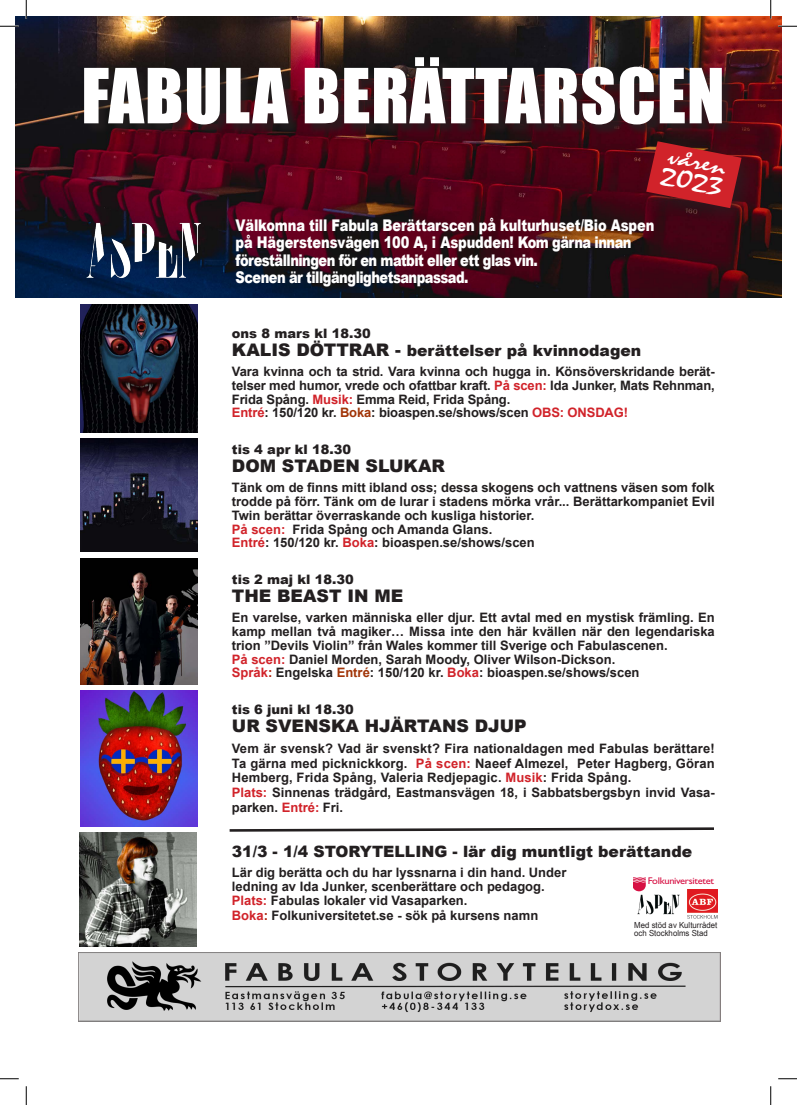
<style>
.page{position:relative;width:797px;height:1105px;background:#fff}
.page>*{position:absolute;margin:0;border:0;box-sizing:border-box;transform-origin:0 0}
.t1{font:70.12px "Impact";letter-spacing:.01em;color:#fff}
.t2{font:26.12px "Mistral";color:#fff;scale:1.46 1}
.t3{font:24.75px "Mistral";color:#fff;scale:1.35 1}
.t4{font:900 17.38px "Arial";color:#231f20}
.t5{font:900 16.12px "Arial";letter-spacing:-.01em;color:#fff;scale:.81 1}
.t6{font:900 16.12px "Arial";letter-spacing:-.035em;color:#fff;scale:.81 1}
.t7{font:900 15.62px "Arial";color:#231f20}
.t8{font:700 13px/13.9px "Arial";color:#231f20;text-align:justify}
.t9{font:900 13px "Arial";color:#231f20}
.t10{font:9.75px "Gill Sans";letter-spacing:-.03em;color:#d71043;scale:1.07 1}
.t11{font:8.38px "Arial Narrow";color:#231f20;scale:1.14 1}
.s1{font-size:17.38px}
.s2{color:#d1232a}
.s3{color:#a13508}
.s4{color:#ab2008}
</style>
<div class="page">
<img style="left:16px;top:16px;width:765px;height:282px">
<div style="left:195px;top:291px;width:555px;height:667px;background:#fff"></div>
<svg style="left:229px;top:827px;width:485px;height:5px"></svg>
<img style="left:79px;top:952px;width:641px;height:70px">
<svg style="left:633px;top:877px;width:12px;height:14px"></svg>
<img style="left:687px;top:890px;width:30px;height:29px">
<img style="left:637px;top:891px;width:43px;height:24px">
<img style="left:81px;top:213px;width:126px;height:82px">
<div style="left:634px;top:130px;width:131px;height:102px;background:#231f20;opacity:.86"></div>
<svg style="left:646px;top:141px;width:95px;height:67px;background:#a41c23"></svg>
<img style="left:80px;top:833px;width:116px;height:113px">
<img style="left:81px;top:304px;width:116px;height:129px">
<img style="left:81px;top:690px;width:116px;height:137px">
<img style="left:81px;top:438px;width:116px;height:113px">
<img style="left:81px;top:558px;width:116px;height:126px">
<div style="left:86px;top:59px;width:647px;height:77px;background:#231f20;opacity:.75"></div>
<svg style="left:0;top:25px;width:19px;height:2px"></svg>
<svg style="left:778px;top:25px;width:19px;height:2px"></svg>
<svg style="left:0;top:1078px;width:19px;height:1px"></svg>
<svg style="left:778px;top:1078px;width:19px;height:1px"></svg>
<svg style="left:25px;top:0;width:2px;height:19px"></svg>
<svg style="left:25px;top:1086px;width:2px;height:19px"></svg>
<svg style="left:770px;top:0;width:1px;height:19px"></svg>
<svg style="left:770px;top:1086px;width:1px;height:19px"></svg>
<p class="t1" style="left:81px;top:41px;width:645px">FABULA BERÄTTARSCEN</p>
<p class="t3" style="left:672px;top:142px;width:45px;rotate:12deg">våren</p>
<p class="t2" style="left:664px;top:160px;width:44px;rotate:12deg">2023</p>
<p class="t5" style="left:235px;top:214px;width:518px">Välkomna till Fabula Berättarscen på kulturhuset/Bio Aspen</p>
<p class="t5" style="left:235px;top:231px;width:490px">på Hägerstensvägen 100 A, i Aspudden! Kom gärna innan</p>
<p class="t6" style="left:235px;top:248px;width:375px">föreställningen för en matbit eller ett glas vin.</p>
<p class="t6" style="left:235px;top:266px;width:289px">Scenen är tillgänglighetsanpassad.</p>
<p class="t9" style="left:232px;top:324px;width:140px">ons 8 mars kl 18.30</p>
<p class="t7" style="left:232px;top:339px;width:411px"><span class="s1">KALIS DÖTTRAR -</span> berättelser på kvinnodagen</p>
<p class="t8" style="left:232px;top:365px;width:484px">Vara kvinna och ta strid. Vara kvinna och hugga in. Könsöverskridande berät&shy;telser med humor, vrede och ofattbar kraft. <span class="s2">På scen:</span> Ida Junker, Mats Rehnman, Frida Spång. <span class="s2">Musik:</span> Emma Reid, Frida Spång.</p>
<p class="t8" style="left:232px;top:406px;width:398px"><span class="s2">Entré</span>: 150/120 kr. <span class="s3">Boka</span>: bioaspen.se/shows/scen <span class="s2">OBS: ONSDAG!</span></p>
<p class="t9" style="left:232px;top:440px;width:121px">tis 4 apr kl 18.30</p>
<p class="t4" style="left:232px;top:453px;width:215px">DOM STADEN SLUKAR</p>
<p class="t8" style="left:232px;top:481px;width:484px">Tänk om de finns mitt ibland oss; dessa skogens och vattnens väsen som folk trodde på förr. Tänk om de lurar i stadens mörka vrår... Berättarkompaniet Evil Twin berättar överraskande och kusliga historier.</p>
<p class="t8" style="left:232px;top:522px;width:262px"><span class="s2">På scen:</span> Frida Spång och Amanda Glans.</p>
<p class="t8" style="left:232px;top:536px;width:304px"><span class="s2">Entré</span>: 150/120 kr. <span class="s2">Boka</span>: bioaspen.se/shows/scen</p>
<p class="t9" style="left:232px;top:570px;width:124px">tis 2 maj kl 18.30</p>
<p class="t4" style="left:232px;top:583px;width:173px">THE BEAST IN ME</p>
<p class="t8" style="left:232px;top:611px;width:484px">En varelse, varken människa eller djur. Ett avtal med en mystisk främling. En kamp mellan två magiker… Missa inte den här kvällen när den legendariska trion ”Devils Violin” från Wales kommer till Sverige och Fabulascenen.</p>
<p class="t8" style="left:232px;top:652px;width:385px"><span class="s2">På scen:</span> Daniel Morden, Sarah Moody, Oliver Wilson-Dickson.</p>
<p class="t8" style="left:232px;top:666px;width:409px"><span class="s2">Språk</span><span class="s4">:</span> Engelska <span class="s3">Entré</span>: 150/120 kr. <span class="s2">Boka</span>: bioaspen.se/shows/scen</p>
<p class="t9" style="left:232px;top:700px;width:124px">tis 6 juni kl 18.30</p>
<p class="t4" style="left:232px;top:713px;width:296px">UR SVENSKA HJÄRTANS DJUP</p>
<p class="t8" style="left:232px;top:741px;width:484px;line-height:14.8px">Vem är svensk? Vad är svenskt? Fira nationaldagen med Fabulas berättare!<br>Ta gärna med picknickkorg. <span class="s2">På scen:</span> Naeef Almezel, Peter Hagberg, Göran Hemberg, Frida Spång, Valeria Redjepagic. <span class="s2">Musik</span>: Frida Spång.</p>
<p class="t8" style="left:232px;top:785px;width:484px;line-height:14.8px"><span class="s2">Plats:</span> Sinnenas trädgård, Eastmansvägen 18, i Sabbatsbergsbyn invid Vasa&shy;parken. <span class="s2">Entré:</span> Fri.</p>
<p class="t7" style="left:232px;top:840px;width:462px">31/3 - 1/4 STORYTELLING - lär dig muntligt berättande</p>
<p class="t8" style="left:232px;top:866px;width:336px">Lär dig berätta och du har lyssnarna i din hand. Under</p>
<p class="t8" style="left:232px;top:879px;width:314px">ledning av Ida Junker, scenberättare och pedagog.</p>
<p class="t8" style="left:232px;top:894px;width:237px"><span class="s2">Plats:</span> Fabulas lokaler vid Vasaparken.</p>
<p class="t8" style="left:232px;top:909px;width:308px"><span class="s2">Boka</span><span class="s4">:</span> Folkuniversitetet.se - sök på kursens namn</p>
<p class="t10" style="left:647px;top:875px;width:64px">Folkuniversitetet</p>
<p class="t11" style="left:634px;top:918px;width:74px">Med stöd av Kulturrådet</p>
<p class="t11" style="left:634px;top:927px;width:66px">och Stockholms Stad</p>
</div>
